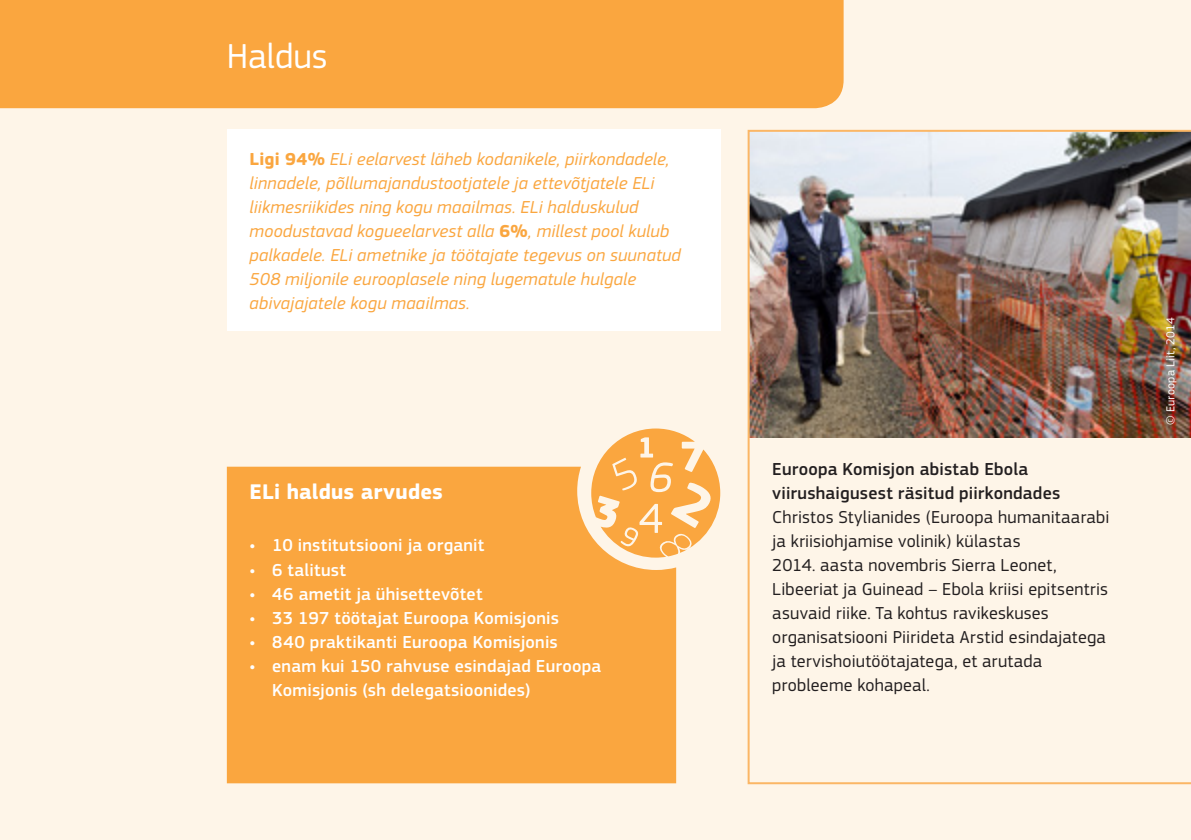
<style>
.page{position:relative;width:1191px;height:840px;background:#fff}
.page>*{position:absolute;margin:0;border:0;box-sizing:border-box;transform-origin:0 0}
.title_1{font:36px "EC Square Sans Pro";color:#fff}
.title_2_white{font:700 22px "EC Square Sans Pro";letter-spacing:.01em;color:#fff}
.intro_orange{font:italic 18px/24px "EC Square Sans Pro";letter-spacing:.01em;color:#faa63f}
.body{font:18px/24px "EC Square Sans Pro";letter-spacing:.015em;color:#231f20}
.t1{font:500 18px/24px "EC Square Sans Pro";letter-spacing:.015em;color:#fff}
.body_medium{font:500 18px/24px "EC Square Sans Pro";letter-spacing:.015em;color:#231f20}
.t2{font:12px "EC Square Sans Pro";letter-spacing:.025em;color:#fff}
.s1{font-weight:700;font-style:normal}
</style>
<div class="page">
<div style="left:0;top:0;width:1191px;height:839px;background:#fef5e8"></div>
<div style="left:0;top:0;width:843px;height:108px;background:#faa63f"></div>
<div style="left:227px;top:466px;width:449px;height:316px;background:#faa63f"></div>
<svg style="left:591px;top:428px;width:129px;height:129px"></svg>
<div style="left:227px;top:130px;width:493px;height:201px;background:#fff"></div>
<img style="left:747px;top:130px;width:444px;height:653px">
<p class="title_1" style="left:227px;top:35px;width:102px">Haldus</p>
<p class="intro_orange" style="left:249px;top:147px;width:433px"><span class="s1">Ligi 94%</span> ELi eelarvest läheb kodanikele, piirkondadele, linnadele, põllumajandustootjatele ja ettevõtjatele ELi liikmesriikides ning kogu maailmas. ELi halduskulud moodustavad kogueelarvest alla <span class="s1">6%</span>, millest pool kulub palkadele. ELi ametnike ja töötajate tegevus on suunatud 508 miljonile eurooplasele ning lugematule hulgale abivajajatele kogu maailmas.</p>
<p class="title_2_white" style="left:249px;top:478px;width:195px">ELi haldus arvudes</p>
<p class="t1" style="left:249px;top:533px;width:236px">• 10 institutsiooni ja organit</p>
<p class="t1" style="left:249px;top:557px;width:98px">• 6 talitust</p>
<p class="t1" style="left:249px;top:581px;width:234px">• 46 ametit ja ühisettevõtet</p>
<p class="t1" style="left:249px;top:605px;width:311px">• 33 197 töötajat Euroopa Komisjonis</p>
<p class="t1" style="left:249px;top:629px;width:310px">• 840 praktikanti Euroopa Komisjonis</p>
<p class="t1" style="left:272px;top:653px;width:330px;text-indent:-23px">• enam kui 150 rahvuse esindajad Euroopa<br>Komisjonis (sh delegatsioonides)</p>
<p class="body_medium" style="left:772px;top:456px;width:289px">Euroopa Komisjon abistab Ebola viirushaigusest räsitud piirkondades</p>
<p class="body" style="left:772px;top:504px;width:339px">Christos Stylianides (Euroopa humanitaarabi ja kriisiohjamise volinik) külastas<br>2014. aasta novembris Sierra Leonet, Libeeriat ja Guinead – Ebola kriisi epitsentris asuvaid riike. Ta kohtus ravikeskuses organisatsiooni Piirideta Arstid esindajatega ja tervishoiutöötajatega, et arutada probleeme kohapeal.</p>
<p class="t2" style="left:1163px;top:425px;width:109px;rotate:-90deg">© Euroopa Liit, 2014</p>
</div>
